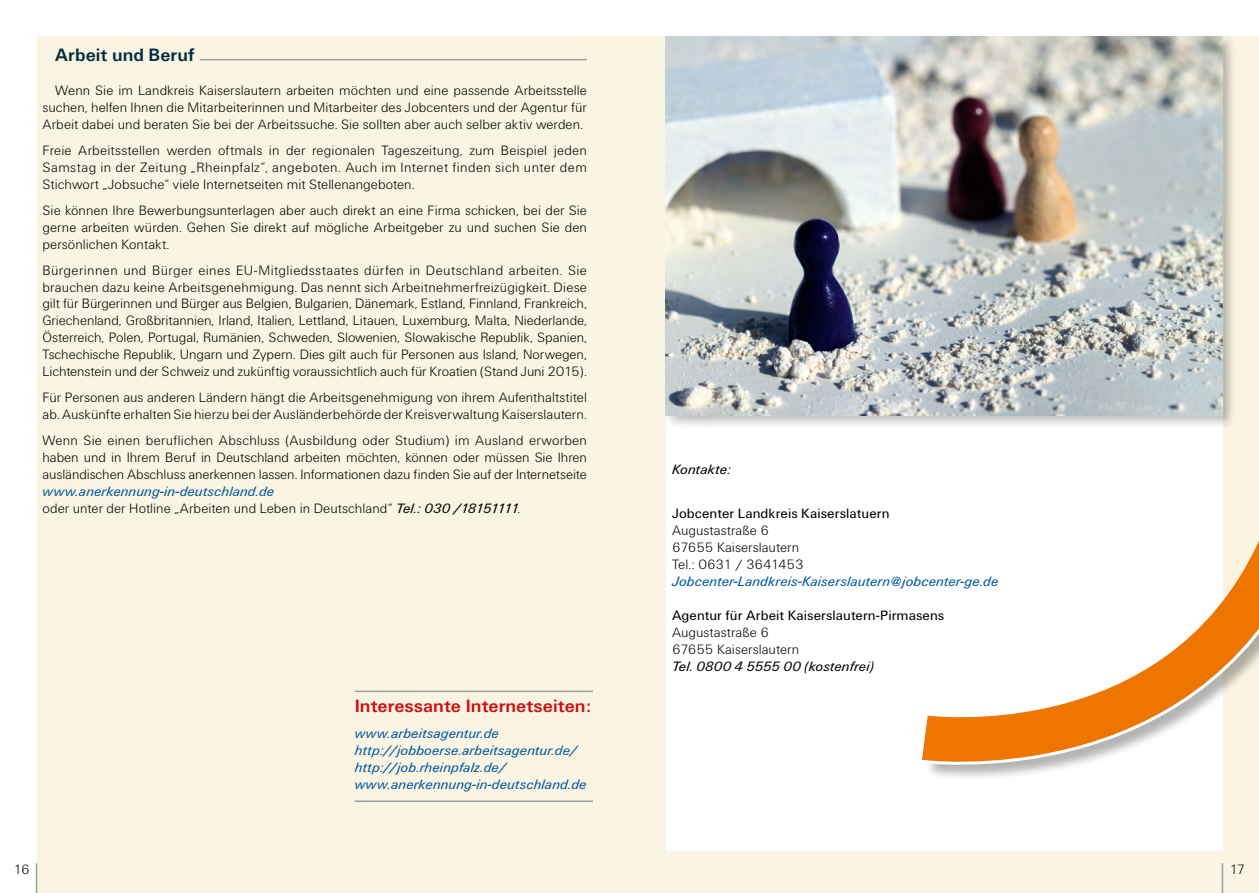
<style>
.page{position:relative;width:1259px;height:893px;background:#fff}
.page>*{position:absolute;margin:0;border:0;box-sizing:border-box;transform-origin:0 0}
.t1{font:700 18.6px "Unitus T";color:#cd1013}
.t2{font:700 18.6px "Unitus T";color:#002d42}
.t3{font:300 14.1px/17px "Unitus T";letter-spacing:.005em;color:#000;text-align:justify}
.t4{font:italic 14.1px/17px "Unitus T";letter-spacing:.01em;color:#0057a2}
.t5{font:14.1px "Unitus T";letter-spacing:.005em;color:#000}
.t6{font:italic 14.1px "Unitus T";letter-spacing:.005em;color:#000}
.s1{font-weight:400;font-style:italic;color:#0057a2}
.s2{font-weight:400;font-style:italic}
</style>
<div class="page">
<div style="left:629px;top:37px;width:630px;height:856px;background:#faf5e2"></div>
<div style="left:666px;top:28px;width:556px;height:822px;background:#fff"></div>
<div style="left:37px;top:37px;width:592px;height:856px;background:#faf5e2"></div>
<hr style="left:36px;top:863px;width:1px;height:30px;background:#9c9c9d">
<hr style="left:1221px;top:863px;width:2px;height:30px;background:#9c9c9d">
<svg style="left:922px;top:556px;width:337px;height:241px"></svg>
<div style="left:663px;top:34px;width:574px;height:395px;background:#000;opacity:.25"></div>
<img style="left:666px;top:37px;width:556px;height:378px">
<hr style="left:200px;top:59px;width:387px;height:1px;background:#9c9c9d">
<hr style="left:355px;top:691px;width:238px;height:1px;background:#9c9c9d">
<hr style="left:355px;top:800px;width:238px;height:2px;background:#9c9c9d">
<h1 class="t2" style="left:55px;top:44px;width:141px">Arbeit und Beruf</h1>
<p class="t3" style="left:43px;top:82px;width:546px;text-indent:13px">Wenn Sie im Landkreis Kaiserslautern arbeiten möchten und eine passende Arbeitsstelle suchen, helfen Ihnen die Mitarbeiterinnen und Mitarbeiter des Jobcenters und der Agentur für Arbeit dabei und beraten Sie bei der Arbeitssuche. Sie sollten aber auch selber aktiv werden.</p>
<p class="t3" style="left:43px;top:142px;width:546px">Freie Arbeitsstellen werden oftmals in der regionalen Tageszeitung, zum Beispiel jeden Samstag in der Zeitung „Rheinpfalz“, angeboten. Auch im Internet finden sich unter dem Stichwort „Jobsuche“ viele Internetseiten mit Stellenangeboten.</p>
<p class="t3" style="left:43px;top:201px;width:546px">Sie können Ihre Bewerbungsunterlagen aber auch direkt an eine Firma schicken, bei der Sie gerne arbeiten würden. Gehen Sie direkt auf mögliche Arbeitgeber zu und suchen Sie den persönlichen Kontakt.</p>
<p class="t3" style="left:43px;top:261px;width:546px">Bürgerinnen und Bürger eines EU-Mitgliedsstaates dürfen in Deutschland arbeiten. Sie brauchen dazu keine Arbeitsgenehmigung. Das nennt sich Arbeitnehmerfreizügigkeit. Diese gilt für Bürgerinnen und Bürger aus Belgien, Bulgarien, Dänemark, Estland, Finnland, Frankreich, Griechenland, Großbritannien, Irland, Italien, Lettland, Litauen, Luxemburg, Malta, Niederlande, Österreich, Polen, Portugal, Rumänien, Schweden, Slowenien, Slowakische Republik, Spanien, Tschechische Republik, Ungarn und Zypern. Dies gilt auch für Personen aus Island, Norwegen, Lichtenstein und der Schweiz und zukünftig voraussichtlich auch für Kroatien (Stand Juni 2015).</p>
<p class="t3" style="left:43px;top:389px;width:546px">Für Personen aus anderen Ländern hängt die Arbeitsgenehmigung von ihrem Aufenthaltstitel ab. Auskünfte erhalten Sie hierzu bei der Ausländerbehörde der Kreisverwaltung Kaiserslautern.</p>
<p class="t3" style="left:43px;top:431px;width:546px">Wenn Sie einen beruflichen Abschluss (Ausbildung oder Studium) im Ausland erworben haben und in Ihrem Beruf in Deutschland arbeiten möchten, können oder müssen Sie Ihren ausländischen Abschluss anerkennen lassen. Informationen dazu finden Sie auf der Internetseite</p>
<p class="t3" style="left:43px;top:482px;width:479px"><span class="s1">www.anerkennung-in-deutschland.de<br></span>oder unter der Hotline „Arbeiten und Leben in Deutschland“ <span class="s2">Tel.: 030 /18151111</span>.</p>
<h1 class="t1" style="left:355px;top:695px;width:238px">Interessante Internetseiten:</h1>
<p class="t4" style="left:355px;top:724px;width:233px">www.arbeitsagentur.de http://jobboerse.arbeitsagentur.de/ http://job.rheinpfalz.de/ www.anerkennung-in-deutschland.de</p>
<p class="t6" style="left:672px;top:461px;width:60px">Kontakte:</p>
<p class="t5" style="left:672px;top:505px;width:219px">Jobcenter Landkreis Kaiserslatuern</p>
<p class="t3" style="left:672px;top:522px;width:133px;text-align:left">Augustastraße 6<br>67655 Kaiserslautern<br>Tel.: 0631 / 3641453</p>
<p class="t4" style="left:672px;top:573px;width:328px">Jobcenter-Landkreis-Kaiserslautern@jobcenter-ge.de</p>
<p class="t5" style="left:672px;top:607px;width:274px">Agentur für Arbeit Kaiserslautern-Pirmasens</p>
<p class="t3" style="left:672px;top:623px;width:129px">Augustastraße 6<br>67655 Kaiserslautern</p>
<p class="t6" style="left:672px;top:658px;width:203px">Tel. 0800 4 5555 00 (kostenfrei)</p>
<p class="t3" style="left:13px;top:861px;width:18px">16</p>
<p class="t3" style="left:1229px;top:861px;width:18px">17</p>
</div>
